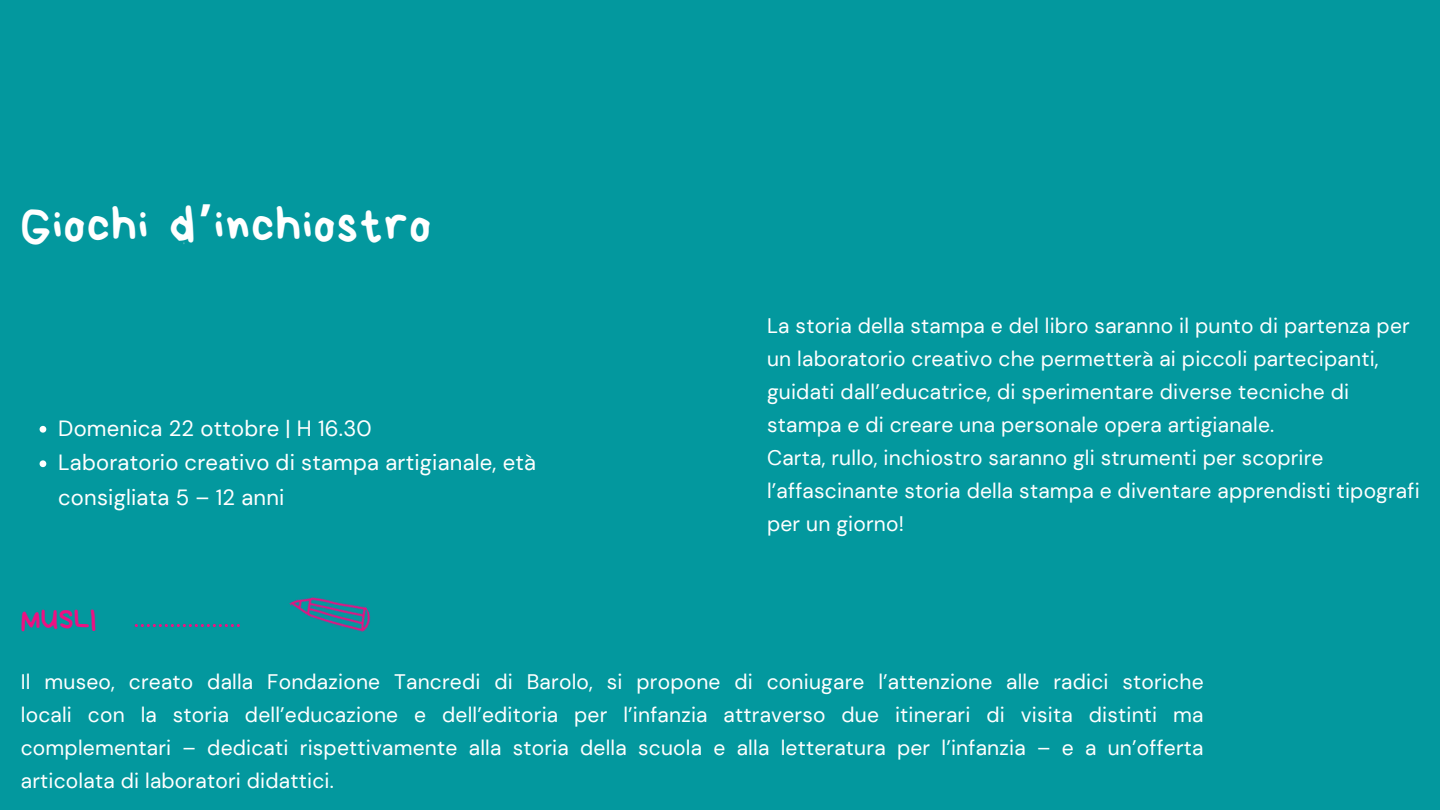
<style>
.page{position:relative;width:1440px;height:810px;background:#03989e}
.page>*{position:absolute;margin:0;border:0;box-sizing:border-box;transform-origin:0 0}
.t1{font:49px "Bryndan Write";letter-spacing:.035em;color:#fff}
.t2{font:29.5px "Bryndan Write";letter-spacing:.01em;color:#ed1182}
.t3{font:22px/34.5px "DM Sans";letter-spacing:.01em;color:#fff}
.t4{font:21px/33px "DM Sans";letter-spacing:.01em;color:#fff}
.s1{font-family:"Noto Sans Gurmukhi";font-weight:700}
</style>
<div class="page">
<svg style="left:40px;top:426px;width:6px;height:7px"></svg>
<svg style="left:40px;top:460px;width:6px;height:7px"></svg>
<svg style="left:135px;top:624px;width:105px;height:3px"></svg>
<img style="left:289px;top:597px;width:82px;height:35px">
<p class="t1" style="left:21px;top:201px;width:412px">Giochi d<span class="s1">’</span>inchiostro</p>
<p class="t3" style="left:58px;top:411px;width:315px">Domenica 22 ottobre | H 16.30</p>
<p class="t3" style="left:58px;top:445px;width:479px">Laboratorio creativo di stampa artigianale, età consigliata 5 – 12 anni</p>
<p class="t2" style="left:21px;top:605px;width:77px">MUSLI</p>
<p class="t4" style="left:767px;top:309px;width:644px">La storia della stampa e del libro saranno il punto di partenza per un laboratorio creativo che permetterà ai piccoli partecipanti, guidati dall’educatrice, di sperimentare diverse tecniche di stampa e di creare una personale opera artigianale.</p>
<p class="t4" style="left:767px;top:441px;width:654px">Carta, rullo, inchiostro saranno gli strumenti per scoprire l’affascinante storia della stampa e diventare apprendisti tipografi per un giorno!</p>
<p class="t4" style="left:21px;top:665px;width:1184px;text-align:justify">Il museo, creato dalla Fondazione Tancredi di Barolo, si propone di coniugare l’attenzione alle radici storiche locali con la storia dell’educazione e dell’editoria per l’infanzia attraverso due itinerari di visita distinti ma complementari – dedicati rispettivamente alla storia della scuola e alla letteratura per l’infanzia – e a un’offerta articolata di laboratori didattici.</p>
</div>
